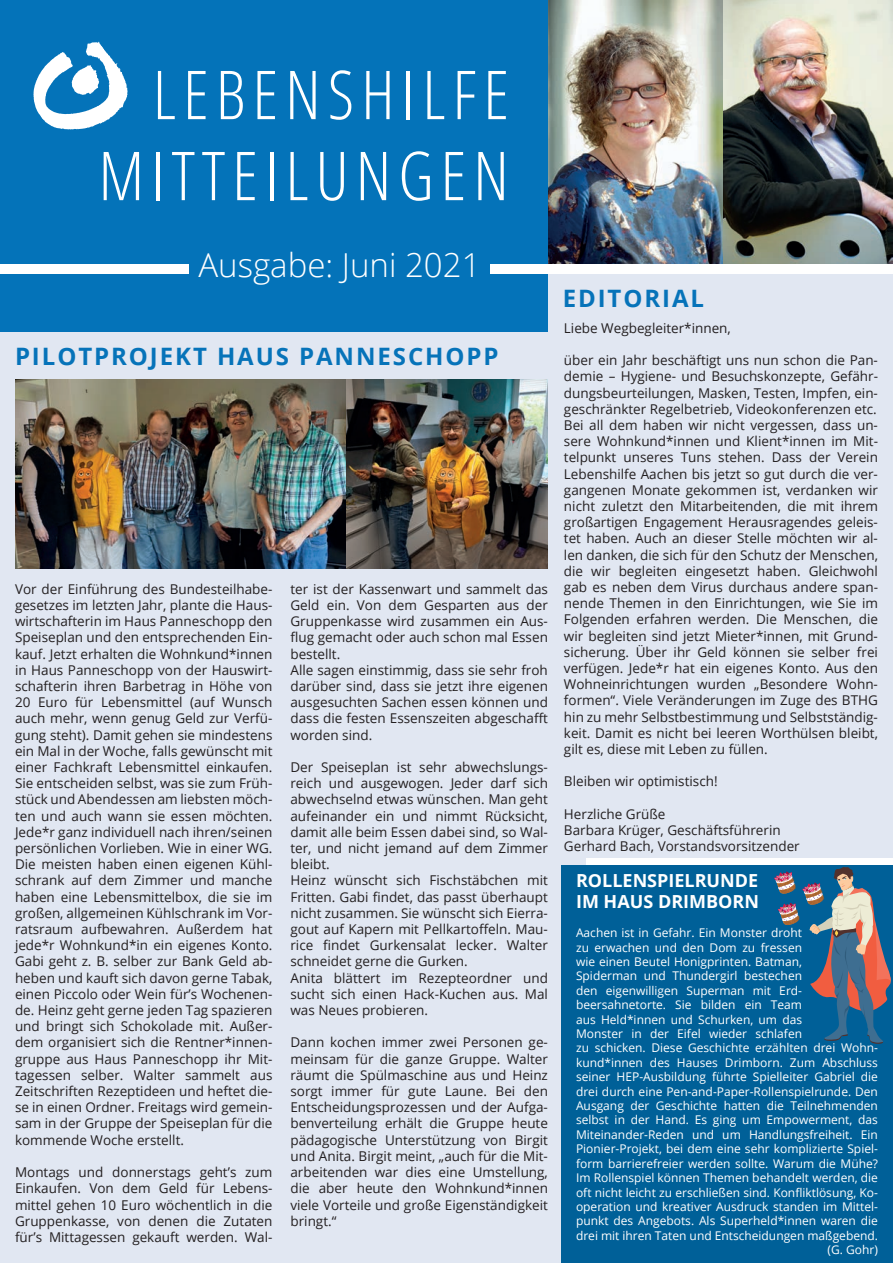
<style>
.page{position:relative;width:893px;height:1263px;background:#e1e7f2}
.page>*{position:absolute;margin:0;border:0;box-sizing:border-box;transform-origin:0 0}
.t1{font:300 condensed 67.5px/81px "Open Sans";letter-spacing:.1em;color:#fff;text-align:right}
.t2{font:300 33px "Open Sans";color:#fff}
.t3{font:700 24px "Open Sans";letter-spacing:.08em;color:#0673b9}
.t4{font:700 18px/21.6px "Open Sans";color:#fff}
.t5{font:13.5px/16.2px "Open Sans";color:#231f20;text-align:justify}
.t6{font:12px "Open Sans";color:#fff}
</style>
<div class="page">
<img style="left:548px;top:0;width:344px;height:264px">
<div style="left:0;top:0;width:548px;height:331px;background:#0473b9"></div>
<svg style="left:33px;top:42px;width:95px;height:87px"></svg>
<div style="left:0;top:264px;width:188px;height:9px;background:#fff"></div>
<div style="left:490px;top:264px;width:403px;height:9px;background:#fff"></div>
<div style="left:586px;top:858px;width:307px;height:9px;background:#fff"></div>
<div style="left:561px;top:865px;width:332px;height:398px;background:#006098"></div>
<svg style="left:774px;top:867px;width:117px;height:177px"></svg>
<img style="left:15px;top:379px;width:331px;height:189px">
<img style="left:346px;top:379px;width:202px;height:189px">
<h1 class="t1" style="left:98px;top:52px;width:412px">LEBENSHILFE<br>MITTEILUNGEN</h1>
<h2 class="t2" style="left:198px;top:243px;width:284px">Ausgabe: Juni 2021</h2>
<h3 class="t3" style="left:15px;top:339px;width:485px">PILOTPROJEKT HAUS PANNESCHOPP</h3>
<p class="t5" style="left:15px;top:580px;width:259px">Vor der Einführung des Bundesteilhabe&shy;gesetzes im letzten Jahr, plante die Haus&shy;wirtschafterin im Haus Panneschopp den Speiseplan und den entsprechenden Ein&shy;kauf. Jetzt erhalten die Wohnkund*innen in Haus Panneschopp von der Hauswirt&shy;schafterin ihren Barbetrag in Höhe von 20 Euro für Lebensmittel (auf Wunsch auch mehr, wenn genug Geld zur Verfü&shy;gung steht). Damit gehen sie mindestens ein Mal in der Woche, falls gewünscht mit einer Fachkraft Lebensmittel einkaufen.<br>Sie entscheiden selbst, was sie zum Früh&shy;stück und Abendessen am liebsten möch&shy;ten und auch wann sie essen möchten.<br>Jede*r ganz individuell nach ihren/seinen persönlichen Vorlieben. Wie in einer WG.<br>Die meisten haben einen eigenen Kühl&shy;schrank auf dem Zimmer und manche haben eine Lebensmittelbox, die sie im großen, allgemeinen Kühlschrank im Vor&shy;ratsraum aufbewahren. Außerdem hat jede*r Wohnkund*in ein eigenes Konto.<br>Gabi geht z. B. selber zur Bank Geld ab&shy;heben und kauft sich davon gerne Tabak, einen Piccolo oder Wein für’s Wochenen&shy;de. Heinz geht gerne jeden Tag spazieren und bringt sich Schokolade mit. Außer&shy;dem organisiert sich die Rentner*innen&shy;gruppe aus Haus Panneschopp ihr Mit&shy;tagessen selber. Walter sammelt aus Zeitschriften Rezeptideen und heftet die&shy;se in einen Ordner. Freitags wird gemein&shy;sam in der Gruppe der Speiseplan für die kommende Woche erstellt.</p>
<p class="t5" style="left:15px;top:1164px;width:259px">Montags und donnerstags geht’s zum Einkaufen. Von dem Geld für Lebens&shy;mittel gehen 10 Euro wöchentlich in die Gruppenkasse, von denen die Zutaten für’s Mittagessen gekauft werden. Wal-</p>
<p class="t5" style="left:290px;top:580px;width:259px;text-align:left">ter ist der Kassenwart und sammelt das Geld ein. Von dem Gesparten aus der Gruppenkasse wird zusammen ein Aus&shy;flug gemacht oder auch schon mal Essen bestellt.<br>Alle sagen einstimmig, dass sie sehr froh darüber sind, dass sie jetzt ihre eigenen ausgesuchten Sachen essen können und dass die festen Essenszeiten abgeschafft worden sind.</p>
<p class="t5" style="left:290px;top:759px;width:259px;text-align:left">Der Speiseplan ist sehr abwechslungs&shy;reich und ausgewogen. Jeder darf sich abwechselnd etwas wünschen. Man geht aufeinander ein und nimmt Rücksicht, damit alle beim Essen dabei sind, so Wal&shy;ter, und nicht jemand auf dem Zimmer bleibt.<br>Heinz wünscht sich Fischstäbchen mit Fritten. Gabi findet, das passt überhaupt nicht zusammen. Sie wünscht sich Eierra&shy;gout auf Kapern mit Pellkartoffeln. Mau&shy;rice findet Gurkensalat lecker. Walter schneidet gerne die Gurken.<br>Anita blättert im Rezepteordner und sucht sich einen Hack-Kuchen aus. Mal was Neues probieren.</p>
<p class="t5" style="left:290px;top:1034px;width:259px">Dann kochen immer zwei Personen ge&shy;meinsam für die ganze Gruppe. Walter räumt die Spülmaschine aus und Heinz sorgt immer für gute Laune. Bei den Entscheidungsprozessen und der Aufga&shy;benverteilung erhält die Gruppe heute pädagogische Unterstützung von Birgit und Anita. Birgit meint, „auch für die Mit&shy;arbeitenden war dies eine Umstellung, die aber heute den Wohnkund*innen viele Vorteile und große Eigenständigkeit bringt.“</p>
<h3 class="t3" style="left:563px;top:281px;width:143px">EDITORIAL</h3>
<p class="t5" style="left:564px;top:319px;width:168px">Liebe Wegbegleiter*innen,</p>
<p class="t5" style="left:564px;top:352px;width:316px">über ein Jahr beschäftigt uns nun schon die Pan&shy;demie – Hygiene- und Besuchskonzepte, Gefähr&shy;dungsbeurteilungen, Masken, Testen, Impfen, ein&shy;geschränkter Regelbetrieb, Videokonferenzen etc.<br>Bei all dem haben wir nicht vergessen, dass un&shy;sere Wohnkund*innen und Klient*innen im Mit&shy;telpunkt unseres Tuns stehen. Dass der Verein Lebenshilfe Aachen bis jetzt so gut durch die ver&shy;gangenen Monate gekommen ist, verdanken wir nicht zuletzt den Mitarbeitenden, die mit ihrem großartigen Engagement Herausragendes geleis&shy;tet haben. Auch an dieser Stelle möchten wir al&shy;len danken, die sich für den Schutz der Menschen, die wir begleiten eingesetzt haben. Gleichwohl gab es neben dem Virus durchaus andere span&shy;nende Themen in den Einrichtungen, wie Sie im Folgenden erfahren werden. Die Menschen, die wir begleiten sind jetzt Mieter*innen, mit Grund&shy;sicherung. Über ihr Geld können sie selber frei verfügen. Jede*r hat ein eigenes Konto. Aus den Wohneinrichtungen wurden „Besondere Wohn&shy;formen“. Viele Veränderungen im Zuge des BTHG hin zu mehr Selbstbestimmung und Selbstständig&shy;keit. Damit es nicht bei leeren Worthülsen bleibt, gilt es, diese mit Leben zu füllen.</p>
<p class="t5" style="left:564px;top:773px;width:155px">Bleiben wir optimistisch!</p>
<p class="t5" style="left:564px;top:805px;width:237px;text-align:left">Herzliche Grüße<br>Barbara Krüger, Geschäftsführerin<br>Gerhard Bach, Vorstandsvorsitzender</p>
<h3 class="t4" style="left:576px;top:869px;width:185px">ROLLENSPIELRUNDE<br>IM HAUS DRIMBORN</h3>
<p class="t6" style="left:576px;top:925px;width:228px">Aachen ist in Gefahr. Ein Monster droht</p>
<p class="t6" style="left:576px;top:939px;width:228px">zu erwachen und den Dom zu fressen</p>
<p class="t6" style="left:576px;top:953px;width:228px">wie einen Beutel Honigprinten. Batman,</p>
<p class="t6" style="left:576px;top:968px;width:228px">Spiderman und Thundergirl bestechen</p>
<p class="t6" style="left:576px;top:982px;width:228px">den eigenwilligen Superman mit Erd-</p>
<p class="t6" style="left:576px;top:997px;width:228px">beersahnetorte. Sie bilden ein Team</p>
<p class="t6" style="left:576px;top:1011px;width:228px">aus Held*innen und Schurken, um das</p>
<p class="t6" style="left:576px;top:1025px;width:228px">Monster in der Eifel wieder schlafen</p>
<p class="t6" style="left:576px;top:1040px;width:303px">zu schicken. Diese Geschichte erzählten drei Wohn-</p>
<p class="t6" style="left:576px;top:1054px;width:303px">kund*innen des Hauses Drimborn. Zum Abschluss</p>
<p class="t6" style="left:576px;top:1069px;width:303px">seiner HEP-Ausbildung führte Spielleiter Gabriel die</p>
<p class="t6" style="left:576px;top:1083px;width:303px">drei durch eine Pen-and-Paper-Rollenspielrunde. Den</p>
<p class="t6" style="left:576px;top:1097px;width:303px">Ausgang der Geschichte hatten die Teilnehmenden</p>
<p class="t6" style="left:576px;top:1112px;width:303px">selbst in der Hand. Es ging um Empowerment, das</p>
<p class="t6" style="left:576px;top:1126px;width:303px">Miteinander-Reden und um Handlungsfreiheit. Ein</p>
<p class="t6" style="left:576px;top:1141px;width:303px">Pionier-Projekt, bei dem eine sehr komplizierte Spiel-</p>
<p class="t6" style="left:576px;top:1155px;width:303px">form barrierefreier werden sollte. Warum die Mühe?</p>
<p class="t6" style="left:576px;top:1169px;width:303px">Im Rollenspiel können Themen behandelt werden, die</p>
<p class="t6" style="left:576px;top:1184px;width:303px">oft nicht leicht zu erschließen sind. Konfliktlösung, Ko-</p>
<p class="t6" style="left:576px;top:1198px;width:303px">operation und kreativer Ausdruck standen im Mittel-</p>
<p class="t6" style="left:576px;top:1213px;width:303px">punkt des Angebots. Als Superheld*innen waren die</p>
<p class="t6" style="left:576px;top:1227px;width:303px">drei mit ihren Taten und Entscheidungen maßgebend.</p>
<p class="t6" style="left:828px;top:1241px;width:52px">(G. Gohr)</p>
</div>
